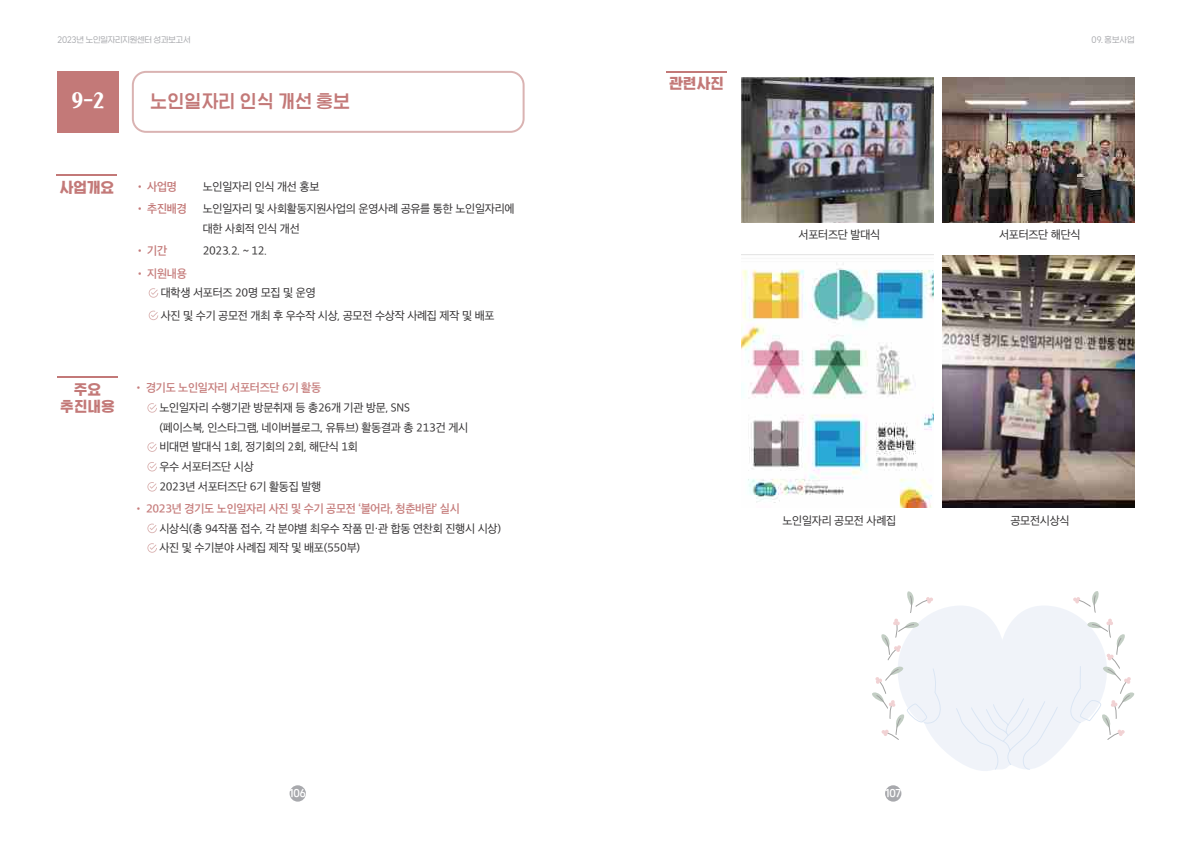
<style>
.page{position:relative;width:1191px;height:842px;background:#fff}
.page>*{position:absolute;margin:0;border:0;box-sizing:border-box;transform-origin:0 0}
.t1{font:21.5px "J Black Rose";color:#fff}
.t2{font:700 18.6px "J Ggwakchan Gothic C";color:#c37978}
.t3{font:800 14.7px/17.6px "J Ggwakchan Gothic C";color:#c37978;text-align:center}
.t4{font:11.2px/19.7px "SD Gothic Neoa Uni d Rg";letter-spacing:-.025em;color:#312f30}
.t5{font:11.2px "SD Gothic Neoa Uni f Sb";letter-spacing:-.025em;color:#c67e7d}
.t6{font:11.2px "SD Gothic Neoa Uni f Sb";letter-spacing:-.025em;color:#c37978}
.t7{font:10px "SD Nemony 2 c Basic Rg";letter-spacing:-.025em;color:#fff}
.t8{font:8px "SD Nemony 2 b Basic Lt";color:#a8a9ad}
</style>
<div class="page">
<div style="left:289px;top:785px;width:17px;height:17px;background:#a8a9ad;border-radius:50%"></div>
<div style="left:885px;top:785px;width:16px;height:17px;background:#a8a9ad;border-radius:50%"></div>
<div style="left:132px;top:71px;width:392px;height:62px;border:2px solid #dab3b2;border-radius:13px"></div>
<div style="left:57px;top:71px;width:61px;height:62px;background:#c37978"></div>
<svg style="left:149px;top:288px;width:9px;height:10px"></svg>
<svg style="left:149px;top:311px;width:9px;height:9px"></svg>
<hr style="left:57px;top:174px;width:60px;height:2px;background:#c37978">
<svg style="left:147px;top:403px;width:10px;height:10px"></svg>
<svg style="left:147px;top:442px;width:10px;height:10px"></svg>
<svg style="left:147px;top:462px;width:10px;height:9px"></svg>
<svg style="left:147px;top:482px;width:10px;height:10px"></svg>
<svg style="left:147px;top:524px;width:10px;height:9px"></svg>
<svg style="left:147px;top:543px;width:10px;height:10px"></svg>
<hr style="left:57px;top:376px;width:60px;height:1px;background:#c37978">
<img style="left:741px;top:254px;width:192px;height:253px">
<img style="left:741px;top:77px;width:192px;height:145px">
<img style="left:942px;top:255px;width:192px;height:252px">
<img style="left:942px;top:77px;width:192px;height:146px">
<hr style="left:666px;top:71px;width:61px;height:1px;background:#c37978">
<svg style="left:872px;top:591px;width:262px;height:180px"></svg>
<p class="t8" style="left:57px;top:33px;width:134px">2023년 노인일자리지원센터 성과보고서</p>
<h1 class="t1" style="left:72px;top:90px;width:34px">9-2</h1>
<h2 class="t2" style="left:150px;top:90px;width:201px">노인일자리 인식 개선 홍보</h2>
<h3 class="t3" style="left:59px;top:178px;width:56px">사업개요</h3>
<p class="t6" style="left:135px;top:181px;width:44px">• 사업명</p>
<p class="t4" style="left:203px;top:176px;width:118px">노인일자리 인식 개선 홍보</p>
<p class="t6" style="left:135px;top:203px;width:54px">• 추진배경</p>
<p class="t4" style="left:203px;top:199px;width:313px">노인일자리 및 사회활동지원사업의 운영사례 공유를 통한 노인일자리에 대한 사회적 인식 개선</p>
<p class="t6" style="left:135px;top:245px;width:34px">• 기간</p>
<p class="t4" style="left:203px;top:241px;width:66px">2023.2. ~ 12.</p>
<p class="t5" style="left:135px;top:268px;width:54px">• 지원내용</p>
<p class="t4" style="left:161px;top:282px;width:335px;line-height:22.4px">대학생 서포터즈 20명 모집 및 운영<br>사진 및 수기 공모전 개최 후 우수작 시상, 공모전 수상작 사례집 제작 및 배포</p>
<h3 class="t3" style="left:60px;top:380px;width:56px">주요 추진내용</h3>
<p class="t5" style="left:133px;top:382px;width:189px">• 경기도 노인일자리 서포터즈단 6기 활동</p>
<p class="t4" style="left:159px;top:398px;width:310px">노인일자리 수행기관 방문취재 등 총26개 기관 방문, SNS<br>(페이스북, 인스타그램, 네이버블로그, 유튜브) 활동결과 총 213건 게시 비대면 발대식 1회, 정기회의 2회, 해단식 1회<br>우수 서포터즈단 시상<br>2023년 서포터즈단 6기 활동집 발행</p>
<p class="t5" style="left:133px;top:503px;width:328px">• 2023년 경기도 노인일자리 사진 및 수기 공모전 ‘불어라, 청춘바람’ 실시</p>
<p class="t4" style="left:159px;top:518px;width:343px">시상식(총 94작품 접수, 각 분야별 최우수 작품 민·관 합동 연찬회 진행시 시상) 사진 및 수기분야 사례집 제작 및 배포(550부)</p>
<p class="t7" style="left:290px;top:785px;width:18px">106</p>
<h3 class="t3" style="left:669px;top:75px;width:56px">관련사진</h3>
<p class="t8" style="left:1091px;top:33px;width:44px">09. 홍보사업</p>
<p class="t4" style="left:798px;top:225px;width:83px">서포터즈단 발대식</p>
<p class="t4" style="left:999px;top:225px;width:83px">서포터즈단 해단식</p>
<p class="t4" style="left:782px;top:511px;width:115px">노인일자리 공모전 사례집</p>
<p class="t4" style="left:1010px;top:511px;width:61px">공모전시상식</p>
<p class="t7" style="left:885px;top:785px;width:17px">107</p>
</div>
